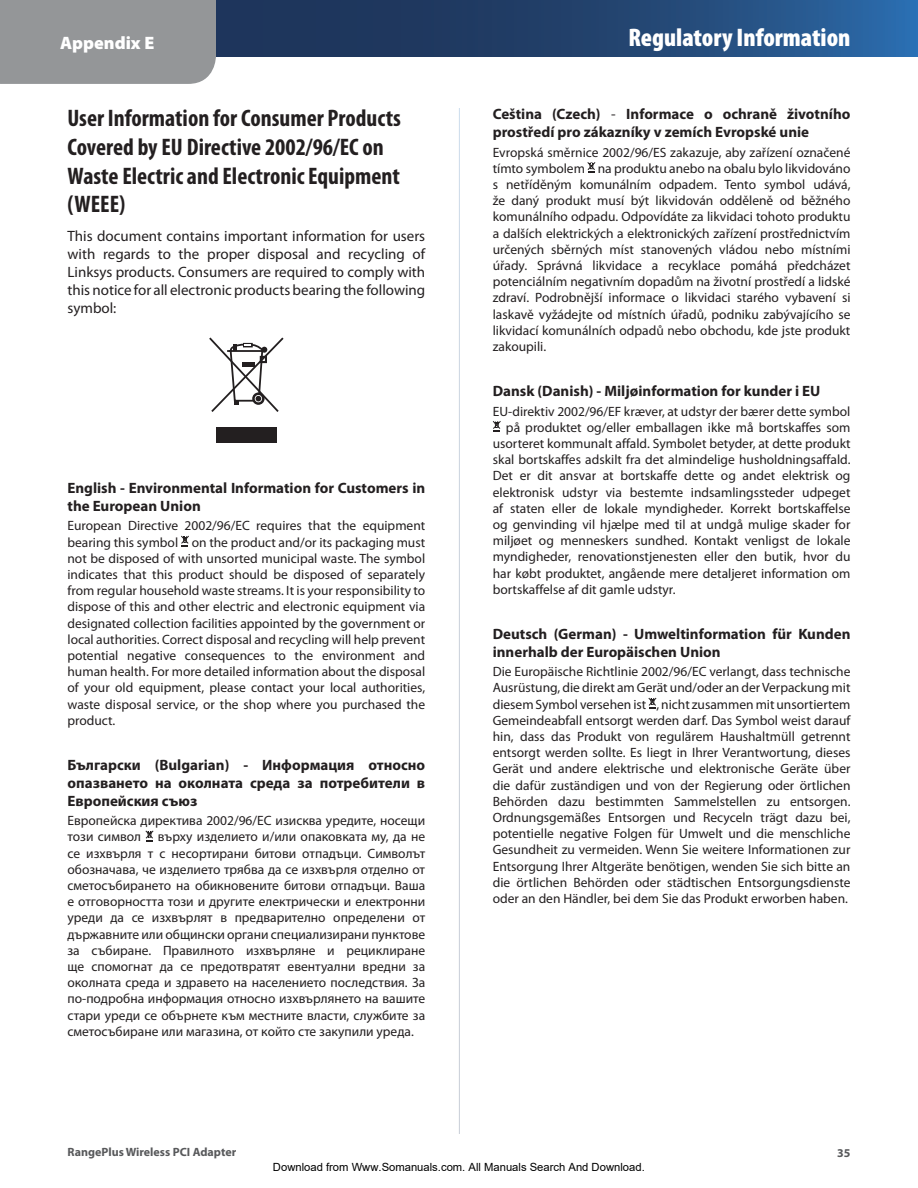
<style>
.page{position:relative;width:918px;height:1188px;background:#fff}
.page>*{position:absolute;margin:0;border:0;box-sizing:border-box;transform-origin:0 0}
.t1{font:900 condensed 25.5px "Myriad Pro";color:#fff}
.t2{font:700 condensed 24px/28.8px "Myriad Pro";color:#231f20}
.t3{font:900 18px "Myriad Pro";color:#fff}
.t4{font:700 15px/18px "Myriad Pro";color:#231f20}
.t5{font:15px/18px "Myriad Pro";color:#231f20;text-align:justify}
.t6{font:13.5px/16.2px "Myriad Pro";color:#231f20;text-align:justify}
.t7{font:700 12px "Myriad Pro";color:#58595b}
.t8{font:11.25px "Arial";color:#000}
.s1{font-weight:400}
</style>
<div class="page">
<div style="left:0;top:0;width:216px;height:84px;background:#949698"></div>
<svg style="left:219px;top:3px;width:696px;height:51px;background:#224573"></svg>
<div style="left:216px;top:427px;width:60px;height:15px;background:#231f20"></div>
<svg style="left:209px;top:337px;width:75px;height:75px"></svg>
<svg style="left:181px;top:536px;width:8px;height:11px"></svg>
<svg style="left:146px;top:830px;width:7px;height:11px"></svg>
<svg style="left:587px;top:162px;width:8px;height:11px"></svg>
<svg style="left:493px;top:421px;width:8px;height:11px"></svg>
<svg style="left:648px;top:698px;width:8px;height:11px"></svg>
<h3 class="t3" style="left:60px;top:32px;width:96px">Appendix E</h3>
<h1 class="t1" style="left:628px;top:21px;width:224px">Regulatory Information</h1>
<h2 class="t2" style="left:68px;top:103px;width:335px">User Information for Consumer Products<br>Covered by EU Directive 2002/96/EC on<br>Waste Electric and Electronic Equipment (WEEE)</h2>
<p class="t5" style="left:68px;top:227px;width:359px">This document contains important information for users with regards to the proper disposal and recycling of Linksys products. Consumers are required to comply with this notice for all electronic products bearing the following symbol:</p>
<p class="t4" style="left:68px;top:479px;width:359px">English - Environmental Information for Customers in the European Union</p>
<p class="t6" style="left:68px;top:518px;width:359px">European Directive 2002/96/EC requires that the equipment bearing this symbol on the product and/or its packaging must not be disposed of with unsorted municipal waste. The symbol indicates that this product should be disposed of separately from regular household waste streams. It is your responsibility to dispose of this and other electric and electronic equipment via designated collection facilities appointed by the government or local authorities. Correct disposal and recycling will help prevent potential negative consequences to the environment and human health. For more detailed information about the disposal of your old equipment, please contact your local authorities, waste disposal service, or the shop where you purchased the product.</p>
<p class="t4" style="left:68px;top:756px;width:359px;text-align:justify">Български (Bulgarian) - Информация относно опазването на околната среда за потребители в Европейския съюз</p>
<p class="t6" style="left:68px;top:813px;width:359px">Европейска директива 2002/96/EC изисква уредите, носещи този символ върху изделието и/или опаковката му, да не се изхвърля т с несортирани битови отпадъци. Символът обозначава, че изделието трябва да се изхвърля отделно от сметосъбирането на обикновените битови отпадъци. Ваша е отговорността този и другите електрически и електронни уреди да се изхвърлят в предварително определени от държавните или общински органи специализирани пунктове за събиране. Правилното изхвърляне и рециклиране ще спомогнат да се предотвратят евентуални вредни за околната среда и здравето на населението последствия. За по-подробна информация относно изхвърлянето на вашите стари уреди се обърнете към местните власти, службите за сметосъбиране или магазина, от който сте закупили уреда.</p>
<p class="t4" style="left:493px;top:105px;width:359px">Ceština (Czech) <span class="s1">-</span> Informace o ochraně životního prostředí pro zákazníky v zemích Evropské unie</p>
<p class="t6" style="left:493px;top:144px;width:359px">Evropská směrnice 2002/96/ES zakazuje, aby zařízení označené tímto symbolem na produktu anebo na obalu bylo likvidováno s netříděným komunálním odpadem. Tento symbol udává, že daný produkt musí být likvidován odděleně od běžného komunálního odpadu. Odpovídáte za likvidaci tohoto produktu a dalších elektrických a elektronických zařízení prostřednictvím určených sběrných míst stanovených vládou nebo místními úřady. Správná likvidace a recyklace pomáhá předcházet potenciálním negativním dopadům na životní prostředí a lidské zdraví. Podrobnější informace o likvidaci starého vybavení si laskavě vyžádejte od místních úřadů, podniku zabývajícího se likvidací komunálních odpadů nebo obchodu, kde jste produkt zakoupili.</p>
<p class="t4" style="left:493px;top:382px;width:329px">Dansk (Danish) - Miljøinformation for kunder i EU</p>
<p class="t6" style="left:493px;top:403px;width:359px">EU-direktiv 2002/96/EF kræver, at udstyr der bærer dette symbol</p>
<p class="t6" style="left:506px;top:419px;width:346px">på produktet og/eller emballagen ikke må bortskaffes som</p>
<p class="t6" style="left:493px;top:436px;width:359px">usorteret kommunalt affald. Symbolet betyder, at dette produkt</p>
<p class="t6" style="left:493px;top:452px;width:359px">skal bortskaffes adskilt fra det almindelige husholdningsaffald.</p>
<p class="t6" style="left:493px;top:468px;width:359px">Det er dit ansvar at bortskaffe dette og andet elektrisk og</p>
<p class="t6" style="left:493px;top:484px;width:359px">elektronisk udstyr via bestemte indsamlingssteder udpeget</p>
<p class="t6" style="left:493px;top:500px;width:359px">af staten eller de lokale myndigheder. Korrekt bortskaffelse</p>
<p class="t6" style="left:493px;top:517px;width:359px">og genvinding vil hjælpe med til at undgå mulige skader for</p>
<p class="t6" style="left:493px;top:533px;width:359px">miljøet og menneskers sundhed. Kontakt venligst de lokale</p>
<p class="t6" style="left:493px;top:549px;width:359px">myndigheder, renovationstjenesten eller den butik, hvor du</p>
<p class="t6" style="left:493px;top:565px;width:359px">har købt produktet, angående mere detaljeret information om</p>
<p class="t6" style="left:493px;top:581px;width:184px">bortskaffelse af dit gamle udstyr.</p>
<p class="t4" style="left:493px;top:625px;width:359px">Deutsch (German) - Umweltinformation für Kunden innerhalb der Europäischen Union</p>
<p class="t6" style="left:493px;top:664px;width:359px">Die Europäische Richtlinie 2002/96/EC verlangt, dass technische Ausrüstung, die direkt am Gerät und/oder an der Verpackung mit diesem Symbol versehen ist , nicht zusammen mit unsortiertem Gemeindeabfall entsorgt werden darf. Das Symbol weist darauf hin, dass das Produkt von regulärem Haushaltmüll getrennt entsorgt werden sollte. Es liegt in Ihrer Verantwortung, dieses Gerät und andere elektrische und elektronische Geräte über die dafür zuständigen und von der Regierung oder örtlichen Behörden dazu bestimmten Sammelstellen zu entsorgen.<br>Ordnungsgemäßes Entsorgen und Recyceln trägt dazu bei, potentielle negative Folgen für Umwelt und die menschliche Gesundheit zu vermeiden. Wenn Sie weitere Informationen zur Entsorgung Ihrer Altgeräte benötigen, wenden Sie sich bitte an die örtlichen Behörden oder städtischen Entsorgungsdienste oder an den Händler, bei dem Sie das Produkt erworben haben.</p>
<p class="t7" style="left:68px;top:1145px;width:170px">RangePlus Wireless PCI Adapter</p>
<p class="t7" style="left:837px;top:1147px;width:14px">35</p>
<p class="t8" style="left:273px;top:1160px;width:373px">Download from Www.Somanuals.com. All Manuals Search And Download.</p>
</div>
